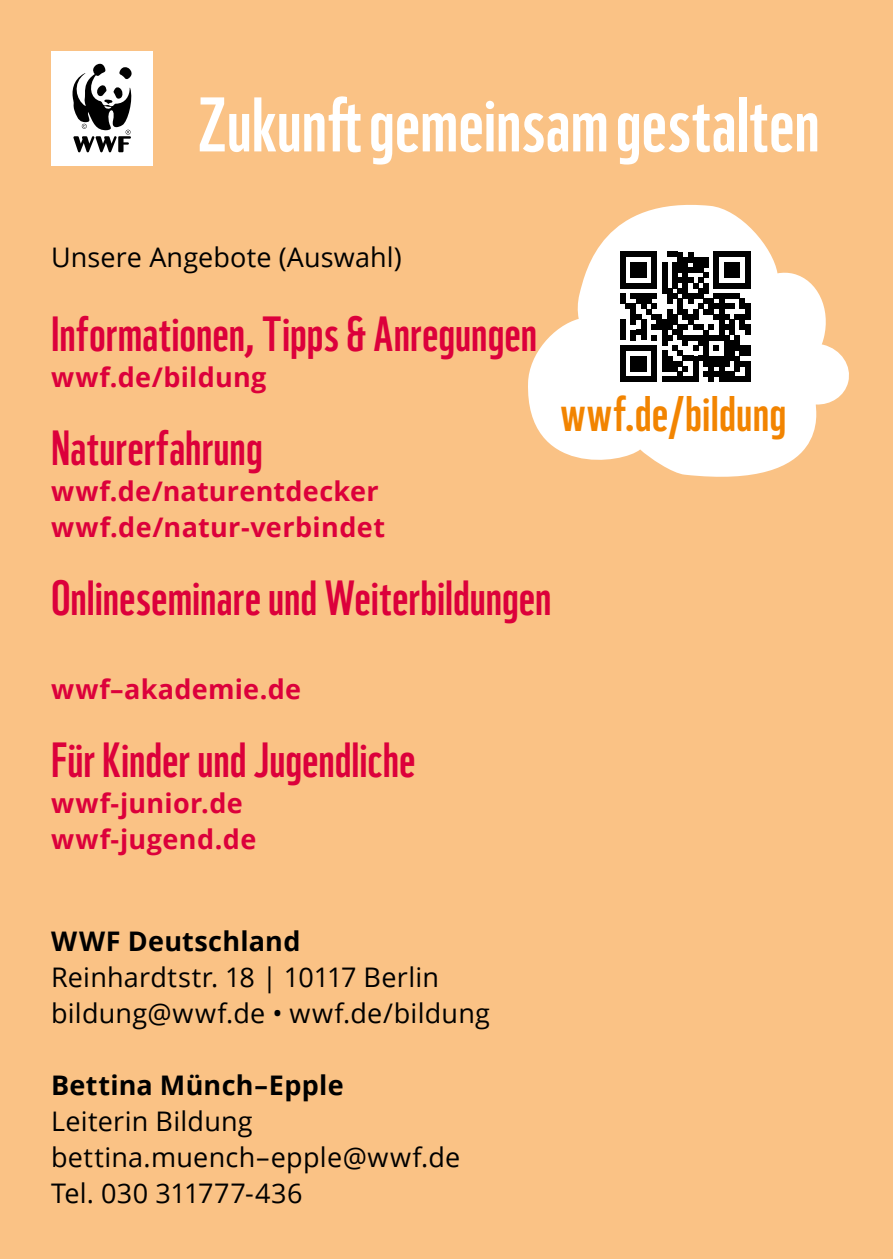
<style>
.page{position:relative;width:893px;height:1259px;background:#fac285}
.page>*{position:absolute;margin:0;border:0;box-sizing:border-box;transform-origin:0 0}
.t1{font:75px "WWF";color:#fff}
.t2{font:48.6px "WWF";letter-spacing:.005em;color:#f28400}
.t3{font:48px "WWF";color:#dc003b}
.t4{font:27px/36px "Open Sans";letter-spacing:.01em;color:#000}
.t5{font:700 27px/36px "Open Sans";letter-spacing:.01em;color:#dc003b}
.t6{font:700 27px "Open Sans";letter-spacing:.01em;color:#000}
</style>
<div class="page">
<svg style="left:528px;top:204px;width:321px;height:273px;fill:#fff"></svg>
<div style="left:620px;top:252px;width:6px;height:31px;background:#000"></div>
<div style="left:620px;top:319px;width:6px;height:21px;background:#000"></div>
<div style="left:620px;top:345px;width:6px;height:11px;background:#000"></div>
<div style="left:620px;top:356px;width:6px;height:15px;background:#000"></div>
<div style="left:620px;top:371px;width:6px;height:11px;background:#000"></div>
<div style="left:631px;top:262px;width:5px;height:16px;background:#000"></div>
<div style="left:631px;top:309px;width:5px;height:16px;background:#000"></div>
<div style="left:636px;top:262px;width:5px;height:16px;background:#000"></div>
<div style="left:641px;top:262px;width:5px;height:16px;background:#000"></div>
<div style="left:641px;top:319px;width:5px;height:21px;background:#000"></div>
<svg style="left:626px;top:252px;width:25px;height:5px"></svg>
<div style="left:651px;top:252px;width:6px;height:31px;background:#000"></div>
<svg style="left:620px;top:283px;width:37px;height:36px"></svg>
<div style="left:657px;top:314px;width:5px;height:16px;background:#000"></div>
<div style="left:662px;top:262px;width:5px;height:21px;background:#000"></div>
<div style="left:662px;top:283px;width:5px;height:10px;background:#000"></div>
<div style="left:662px;top:319px;width:5px;height:21px;background:#000"></div>
<div style="left:667px;top:288px;width:5px;height:16px;background:#000"></div>
<div style="left:667px;top:309px;width:5px;height:21px;background:#000"></div>
<svg style="left:667px;top:252px;width:10px;height:5px"></svg>
<div style="left:672px;top:262px;width:5px;height:21px;background:#000"></div>
<div style="left:672px;top:314px;width:5px;height:11px;background:#000"></div>
<div style="left:677px;top:252px;width:6px;height:21px;background:#000"></div>
<div style="left:683px;top:257px;width:5px;height:26px;background:#000"></div>
<div style="left:688px;top:252px;width:5px;height:10px;background:#000"></div>
<div style="left:688px;top:314px;width:5px;height:11px;background:#000"></div>
<div style="left:693px;top:257px;width:5px;height:16px;background:#000"></div>
<div style="left:698px;top:257px;width:5px;height:16px;background:#000"></div>
<div style="left:703px;top:257px;width:6px;height:10px;background:#000"></div>
<div style="left:714px;top:252px;width:5px;height:31px;background:#000"></div>
<div style="left:719px;top:309px;width:5px;height:31px;background:#000"></div>
<div style="left:724px;top:262px;width:5px;height:16px;background:#000"></div>
<div style="left:729px;top:262px;width:6px;height:16px;background:#000"></div>
<div style="left:729px;top:319px;width:6px;height:16px;background:#000"></div>
<div style="left:735px;top:262px;width:5px;height:16px;background:#000"></div>
<svg style="left:719px;top:252px;width:26px;height:5px"></svg>
<div style="left:740px;top:314px;width:5px;height:16px;background:#000"></div>
<svg style="left:626px;top:325px;width:119px;height:57px;background:#606060"></svg>
<div style="left:745px;top:252px;width:5px;height:31px;background:#000"></div>
<svg style="left:672px;top:267px;width:78px;height:52px"></svg>
<div style="left:745px;top:309px;width:5px;height:10px;background:#000"></div>
<div style="left:745px;top:325px;width:5px;height:10px;background:#000"></div>
<div style="left:745px;top:345px;width:5px;height:11px;background:#000"></div>
<div style="left:745px;top:361px;width:5px;height:10px;background:#000"></div>
<div style="left:745px;top:371px;width:5px;height:11px;background:#000"></div>
<div style="left:51px;top:51px;width:102px;height:114px;background:#fff"></div>
<svg style="left:72px;top:63px;width:60px;height:89px"></svg>
<h1 class="t1" style="left:198px;top:74px;width:623px">Zukunft gemeinsam gestalten</h1>
<p class="t4" style="left:51px;top:238px;width:352px">Unsere Angebote (Auswahl)</p>
<h3 class="t3" style="left:51px;top:302px;width:488px">Informationen, Tipps &amp; Anregungen</h3>
<p class="t5" style="left:51px;top:359px;width:217px">wwf.de/bildung</p>
<h3 class="t3" style="left:51px;top:416px;width:213px">Naturerfahrung</h3>
<p class="t5" style="left:51px;top:473px;width:336px">wwf.de/naturentdecker wwf.de/natur-verbindet</p>
<h2 class="t2" style="left:560px;top:381px;width:227px">wwf.de/bildung</h2>
<h3 class="t3" style="left:51px;top:566px;width:502px">Onlineseminare und Weiterbildungen</h3>
<p class="t5" style="left:51px;top:671px;width:252px">wwf–akademie.de</p>
<h3 class="t3" style="left:51px;top:728px;width:366px">Für Kinder und Jugendliche</h3>
<p class="t5" style="left:51px;top:785px;width:207px">wwf-junior.de wwf-jugend.de</p>
<p class="t6" style="left:51px;top:922px;width:251px">WWF Deutschland</p>
<p class="t4" style="left:51px;top:959px;width:440px">Reinhardtstr. 18 | 10117 Berlin bildung@wwf.de • wwf.de/bildung</p>
<p class="t6" style="left:51px;top:1066px;width:294px">Bettina Münch–Epple</p>
<p class="t4" style="left:51px;top:1103px;width:411px">Leiterin Bildung bettina.muench–epple@wwf.de<br>Tel. 030 311777-436</p>
</div>
